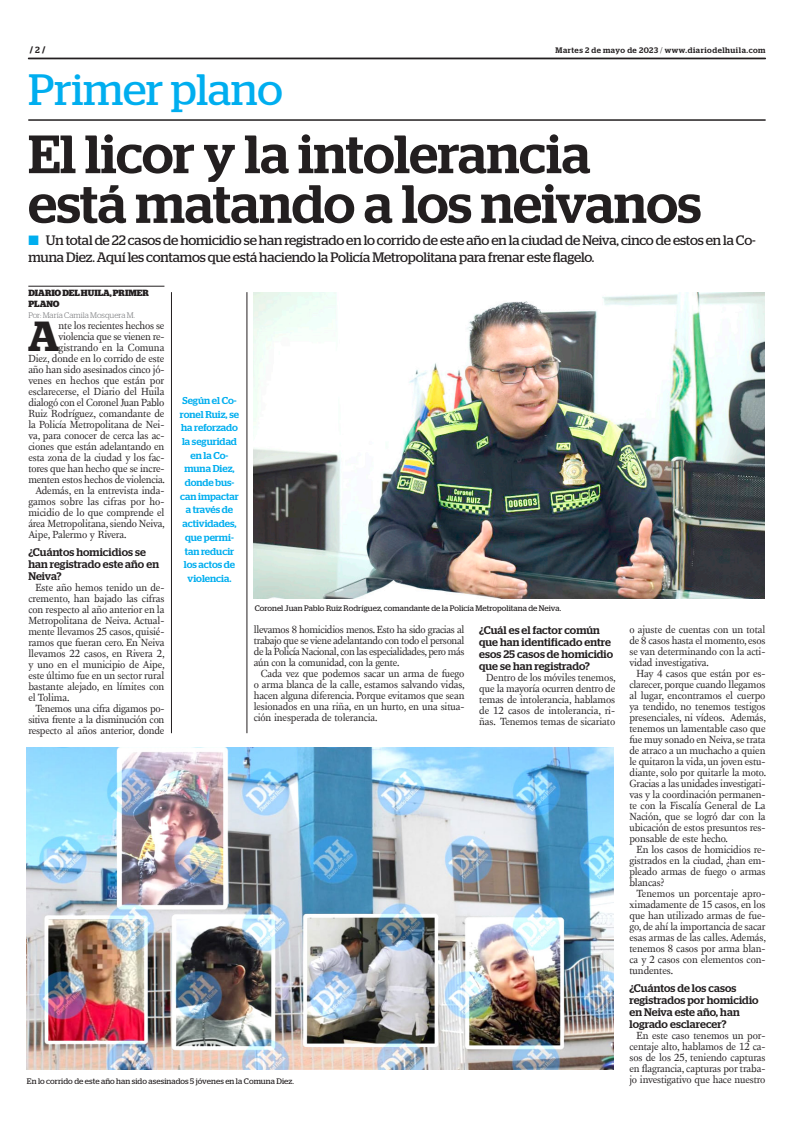
<style>
.page{position:relative;width:801px;height:1134px;background:#fff}
.page>*{position:absolute;margin:0;border:0;box-sizing:border-box;transform-origin:0 0}
.t1{font:500 53.8px/49.7px "Stag";letter-spacing:-.005em;color:#231f20}
.t2{font:43.9px "Stag";color:#00aeef}
.t3{font:600 42px "Stag";color:#231f20}
.t4{font:13.7px/16.5px "Stag";letter-spacing:-.015em;color:#231f20}
.t5{font:500 11px/12px "Stag";letter-spacing:.005em;color:#231f20}
.t6{font:10.6px/11px "New Fournier BP";letter-spacing:-.015em;color:#231f20;text-align:justify}
.t7{font:10.6px "New Fournier BP";letter-spacing:.005em;color:#231f20}
.t8{font:500 10px/13.7px "Stag";color:#00aeef;text-align:center}
.t9{font:700 9px/11px "Stag";color:#231f20}
.t10{font:8px "Stag";letter-spacing:.01em;color:#231f20}
.t11{font:500 8px "Stag";letter-spacing:.065em;color:#231f20}
.t12{font:300 8px "Stag";color:#6c6d70}
.s1{font-weight:500}
.s2{font-weight:300}
.s3{color:#00aeef}
</style>
<div class="page">
<hr style="left:171px;top:292px;width:1px;height:441px;background:#231f20">
<hr style="left:247px;top:292px;width:1px;height:441px;background:#231f20">
<svg style="left:28px;top:58px;width:737px;height:1px"></svg>
<hr style="left:28px;top:120px;width:737px;height:1px;background:#231f20">
<img style="left:254px;top:292px;width:510px;height:306px">
<hr style="left:28px;top:286px;width:136px;height:1px;background:#231f20">
<img style="left:27px;top:747px;width:586px;height:322px">
<p class="t9" style="left:30px;top:45px;width:17px">/ <span class="s1">2</span> /</p>
<p class="t11" style="left:555px;top:45px;width:211px">Martes 2 de mayo de 2023 <span class="s2">/</span> www.diariodelhuila.com</p>
<h2 class="t2" style="left:28px;top:64px;width:256px">Primer plano</h2>
<h1 class="t1" style="left:28px;top:129px;width:674px">El licor y la intolerancia está matando a los neivanos</h1>
<p class="t4" style="left:28px;top:232px;width:729px"><span class="s3">■</span> Un total de 22 casos de homicidio se han registrado en lo corrido de este año en la ciudad de Neiva, cinco de estos en la Co&shy;muna Diez. Aquí les contamos que está haciendo la Policía Metropolitana para frenar este flagelo.</p>
<p class="t9" style="left:28px;top:288px;width:122px">DIARIO DEL HUILA, PRIMER<br>PLANO</p>
<p class="t12" style="left:28px;top:311px;width:108px">Por: María Camila Mosquera M.</p>
<h3 class="t3" style="left:28px;top:312px;width:33px">A</h3>
<p class="t6" style="left:59px;top:320px;width:107px">nte los recientes hechos se</p>
<p class="t6" style="left:59px;top:331px;width:107px">violencia que se vienen re-</p>
<p class="t6" style="left:59px;top:342px;width:107px">gistrando en la Comuna</p>
<p class="t6" style="left:28px;top:353px;width:138px">Diez, donde en lo corrido de este</p>
<p class="t6" style="left:28px;top:364px;width:138px">año han sido asesinados cinco jó-</p>
<p class="t6" style="left:28px;top:375px;width:137px">venes en hechos que están por</p>
<p class="t6" style="left:28px;top:386px;width:138px">esclarecerse, el Diario del Huila</p>
<p class="t6" style="left:28px;top:397px;width:138px">dialogó con el Coronel Juan Pablo</p>
<p class="t6" style="left:28px;top:408px;width:138px">Ruiz Rodríguez, comandante de</p>
<p class="t6" style="left:28px;top:419px;width:138px">la Policía Metropolitana de Nei-</p>
<p class="t6" style="left:28px;top:430px;width:138px">va, para conocer de cerca las ac-</p>
<p class="t6" style="left:28px;top:441px;width:138px">ciones que están adelantando en</p>
<p class="t6" style="left:28px;top:452px;width:138px">esta zona de la ciudad y los fac-</p>
<p class="t6" style="left:28px;top:463px;width:138px">tores que han hecho que se incre-</p>
<p class="t6" style="left:28px;top:474px;width:138px">menten estos hechos de violencia.</p>
<p class="t6" style="left:35px;top:485px;width:130px">Además, en la entrevista inda-</p>
<p class="t7" style="left:28px;top:495px;width:138px">gamos sobre las cifras por ho-</p>
<p class="t6" style="left:28px;top:507px;width:138px">micidio de lo que comprende el</p>
<p class="t6" style="left:28px;top:518px;width:138px">área Metropolitana, siendo Neiva,</p>
<p class="t6" style="left:28px;top:529px;width:100px">Aipe, Palermo y Rivera.</p>
<p class="t5" style="left:28px;top:546px;width:132px">¿Cuántos homicidios se han registrado este año en<br>Neiva?</p>
<p class="t6" style="left:28px;top:582px;width:138px;text-indent:7px">Este año hemos tenido un de&shy;cremento, han bajado las cifras con respecto al año anterior en la Metropolitana de Neiva. Actual&shy;mente llevamos 25 casos, quisié&shy;ramos que fueran cero. En Neiva llevamos 22 casos, en Rivera 2, y uno en el municipio de Aipe, este último fue en un sector rural bastante alejado, en límites con el Tolima.</p>
<p class="t6" style="left:28px;top:703px;width:138px;text-indent:7px">Tenemos una cifra digamos po&shy;sitiva frente a la disminución con respecto al años anterior, donde</p>
<p class="t8" style="left:180px;top:393px;width:61px">Según el Co&shy;ronel Ruiz, se ha reforzado la seguridad en la Co&shy;muna Diez, donde bus&shy;can impactar a través de actividades, que permi&shy;tan reducir los actos de violencia.</p>
<p class="t10" style="left:255px;top:603px;width:308px">Coronel Juan Pablo Ruiz Rodríguez, comandante de la Policía Metropolitana de Neiva.</p>
<p class="t6" style="left:254px;top:624px;width:212px">llevamos 8 homicidios menos. Esto ha sido gracias al trabajo que se viene adelantando con todo el personal de la Policía Nacional, con las especialidades, pero más aún con la comunidad, con la gente.</p>
<p class="t6" style="left:254px;top:668px;width:213px;text-indent:7px">Cada vez que podemos sacar un arma de fuego o arma blanca de la calle, estamos salvando vidas, hacen alguna diferencia. Porque evitamos que sean lesionados en una riña, en un hurto, en una situa&shy;ción inesperada de tolerancia.</p>
<p class="t6" style="left:629px;top:624px;width:138px">o ajuste de cuentas con un total de 8 casos hasta el momento, esos se van determinando con la acti&shy;vidad investigativa.</p>
<p class="t6" style="left:629px;top:668px;width:138px;text-indent:7px">Hay 4 casos que están por es&shy;clarecer, porque cuando llegamos al lugar, encontramos el cuerpo ya tendido, no tenemos testigos presenciales, ni vídeos. Además, tenemos un lamentable caso que fue muy sonado en Neiva, se trata de atraco a un muchacho a quien le quitaron la vida, un joven estu&shy;diante, solo por quitarle la moto.<br>Gracias a las unidades investigati&shy;vas y la coordinación permanen&shy;te con la Fiscalía General de La Nación, que se logró dar con la ubicación de estos presuntos res&shy;ponsable de este hecho.</p>
<p class="t6" style="left:629px;top:844px;width:138px;text-indent:7px">En los casos de homicidios re&shy;gistrados en la ciudad, ¿han em&shy;pleado armas de fuego o armas blancas?</p>
<p class="t6" style="left:629px;top:888px;width:138px;text-indent:7px">Tenemos un porcentaje apro&shy;ximadamente de 15 casos, en los que han utilizado armas de fue&shy;go, de ahí la importancia de sacar esas armas de las calles. Además, tenemos 8 casos por arma blan&shy;ca y 2 casos con elementos con&shy;tundentes.</p>
<p class="t5" style="left:629px;top:982px;width:131px">¿Cuántos de los casos registrados por homicidio en Neiva este año, han logrado esclarecer?</p>
<p class="t6" style="left:629px;top:1030px;width:138px;text-indent:7px">En este caso tenemos un por&shy;centaje alto, hablamos de 12 ca&shy;sos de los 25, teniendo capturas en flagrancia, capturas por traba&shy;jo investigativo que hace nuestro</p>
<p class="t5" style="left:479px;top:624px;width:136px">¿Cuál es el factor común que han identificado entre esos 25 casos de homicidio que se han registrado?</p>
<p class="t6" style="left:479px;top:672px;width:138px;text-indent:7px">Dentro de los móviles tenemos, que la mayoría ocurren dentro de temas de intolerancia, hablamos de 12 casos de intolerancia, ri&shy;ñas. Tenemos temas de sicariato</p>
<p class="t10" style="left:27px;top:1077px;width:269px">En lo corrido de este año han sido asesinados 5 jóvenes en la Comuna Diez.</p>
</div>
